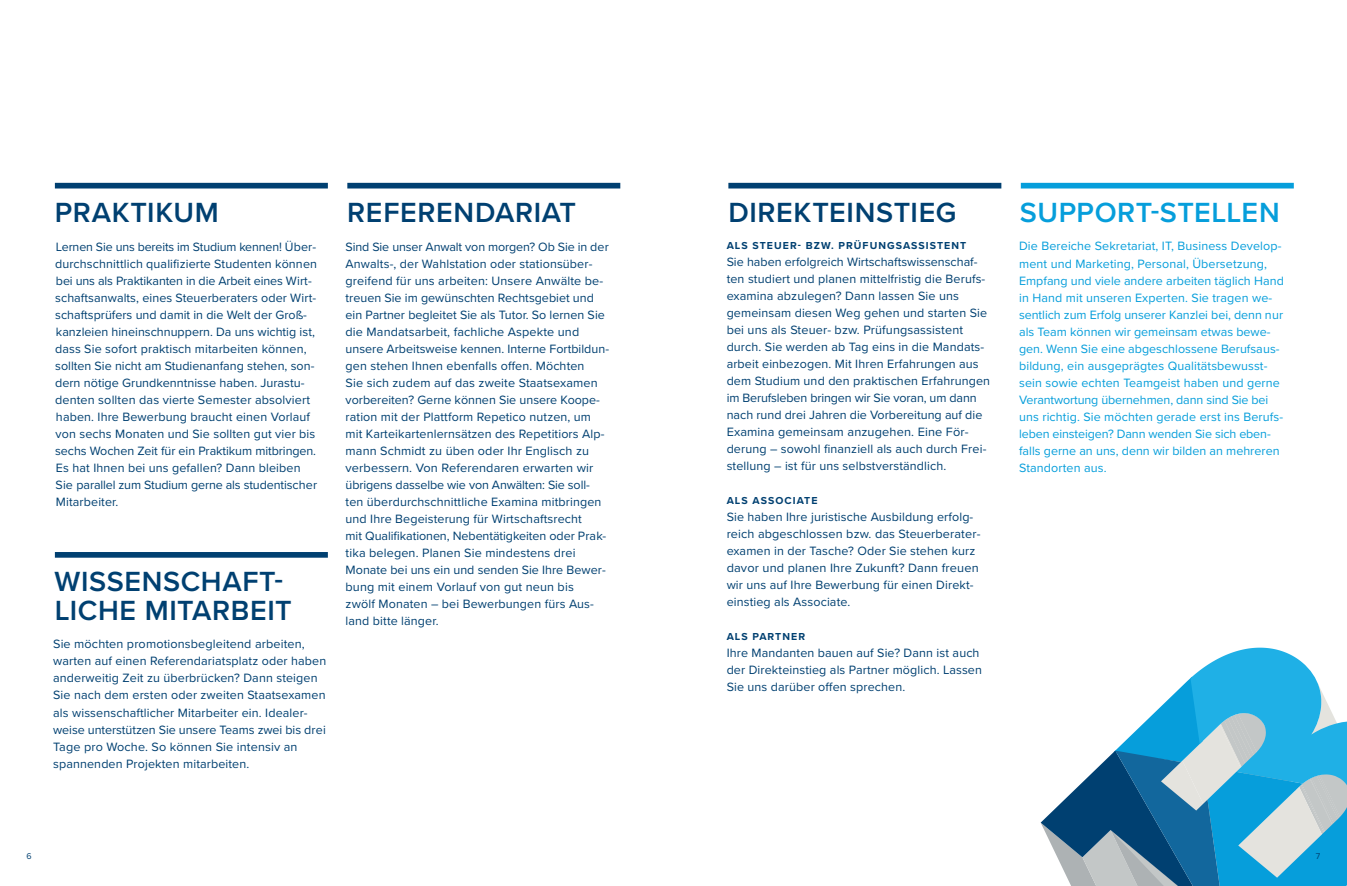
<style>
.page{position:relative;width:1347px;height:886px;background:#fff}
.page>*{position:absolute;margin:0;border:0;box-sizing:border-box;transform-origin:0 0}
.H2_Proxima_Nova_23pt{font:600 28.75px/28.8px "Proxima Nova";letter-spacing:.02em;color:#004071}
.t1{font:600 28.75px "Proxima Nova";letter-spacing:.015em;color:#069edb}
.Fließtext_Proxima_No{font:12.5px/17px "Proxima Nova";letter-spacing:.01em;color:#004071}
.Fließtext_Proxima_No-2{font:12.5px/17px "Proxima Nova";letter-spacing:.01em;color:#069edb}
.t2{font:700 10.5px "Proxima Nova";letter-spacing:.1em;color:#004071}
.t3{font:8.75px "Proxima Nova";color:#004071}
</style>
<div class="page">
<div style="left:347px;top:183px;width:273px;height:5px;background:#004071"></div>
<div style="left:55px;top:183px;width:273px;height:5px;background:#004071"></div>
<div style="left:55px;top:552px;width:273px;height:6px;background:#004071"></div>
<div style="left:728px;top:183px;width:273px;height:5px;background:#004071"></div>
<div style="left:1020px;top:183px;width:273px;height:5px;background:#069edb"></div>
<svg style="left:1040px;top:648px;width:307px;height:238px"></svg>
<p class="H2_Proxima_Nova_23pt" style="left:55px;top:197px;width:166px">PRAKTIKUM</p>
<p class="H2_Proxima_Nova_23pt" style="left:347px;top:197px;width:230px">REFERENDARIAT</p>
<p class="Fließtext_Proxima_No" style="left:55px;top:237px;width:264px">Lernen Sie uns bereits im Studium kennen! Über&shy;durchschnittlich qualifizierte Studenten können bei uns als Praktikanten in die Arbeit eines Wirt&shy;schaftsanwalts, eines Steuerberaters oder Wirt&shy;schaftsprüfers und damit in die Welt der Groß&shy;kanzleien hineinschnuppern. Da uns wichtig ist, dass Sie sofort praktisch mitarbeiten können, sollten Sie nicht am Studienanfang stehen, son&shy;dern nötige Grundkenntnisse haben. Jurastu&shy;denten sollten das vierte Semester absolviert haben. Ihre Bewerbung braucht einen Vorlauf von sechs Monaten und Sie sollten gut vier bis sechs Wochen Zeit für ein Praktikum mitbringen.<br>Es hat Ihnen bei uns gefallen? Dann bleiben Sie parallel zum Studium gerne als studentischer Mitarbeiter.</p>
<p class="H2_Proxima_Nova_23pt" style="left:55px;top:566px;width:239px">WISSENSCHAFT-<br>LICHE MITARBEIT</p>
<p class="Fließtext_Proxima_No" style="left:53px;top:635px;width:274px">Sie möchten promotionsbegleitend arbeiten, warten auf einen Referendariatsplatz oder haben anderweitig Zeit zu überbrücken? Dann steigen Sie nach dem ersten oder zweiten Staatsexamen als wissenschaftlicher Mitarbeiter ein. Idealer&shy;weise unterstützen Sie unsere Teams zwei bis drei Tage pro Woche. So können Sie intensiv an spannenden Projekten mitarbeiten.</p>
<p class="Fließtext_Proxima_No" style="left:345px;top:237px;width:265px">Sind Sie unser Anwalt von morgen? Ob Sie in der Anwalts-, der Wahlstation oder stationsüber&shy;greifend für uns arbeiten: Unsere Anwälte be&shy;treuen Sie im gewünschten Rechtsgebiet und ein Partner begleitet Sie als Tutor. So lernen Sie die Mandatsarbeit, fachliche Aspekte und unsere Arbeitsweise kennen. Interne Fortbildun&shy;gen stehen Ihnen ebenfalls offen. Möchten<br>Sie sich zudem auf das zweite Staatsexamen vorbereiten? Gerne können Sie unsere Koope&shy;ration mit der Plattform Repetico nutzen, um mit Karteikartenlernsätzen des Repetitiors Alp&shy;mann Schmidt zu üben oder Ihr Englisch zu verbessern. Von Referendaren erwarten wir übrigens dasselbe wie von Anwälten: Sie soll&shy;ten überdurchschnittliche Examina mitbringen und Ihre Begeisterung für Wirtschaftsrecht<br>mit Qualifikationen, Nebentätigkeiten oder Prak&shy;tika belegen. Planen Sie mindestens drei Monate bei uns ein und senden Sie Ihre Bewer&shy;bung mit einem Vorlauf von gut neun bis<br>zwölf Monaten – bei Bewerbungen fürs Aus&shy;land bitte länger.</p>
<p class="H2_Proxima_Nova_23pt" style="left:728px;top:197px;width:229px">DIREKTEINSTIEG</p>
<h3 class="t2" style="left:726px;top:238px;width:241px">ALS STEUER- BZW. PRÜFUNGSASSISTENT</h3>
<p class="Fließtext_Proxima_No" style="left:726px;top:253px;width:265px">Sie haben erfolgreich Wirtschaftswissenschaf&shy;ten studiert und planen mittelfristig die Berufs&shy;examina abzulegen? Dann lassen Sie uns gemeinsam diesen Weg gehen und starten Sie bei uns als Steuer- bzw. Prüfungsassistent durch. Sie werden ab Tag eins in die Mandats&shy;arbeit einbezogen. Mit Ihren Erfahrungen aus dem Studium und den praktischen Erfahrungen im Berufsleben bringen wir Sie voran, um dann nach rund drei Jahren die Vorbereitung auf die Examina gemeinsam anzugehen. Eine För&shy;derung – sowohl finanziell als auch durch Frei&shy;stellung – ist für uns selbstverständlich.</p>
<h3 class="t2" style="left:726px;top:493px;width:92px">ALS ASSOCIATE</h3>
<p class="Fließtext_Proxima_No" style="left:726px;top:508px;width:255px">Sie haben Ihre juristische Ausbildung erfolg&shy;reich abgeschlossen bzw. das Steuerberater&shy;examen in der Tasche? Oder Sie stehen kurz davor und planen Ihre Zukunft? Dann freuen wir uns auf Ihre Bewerbung für einen Direkt&shy;einstieg als Associate.</p>
<h3 class="t2" style="left:726px;top:629px;width:80px">ALS PARTNER</h3>
<p class="Fließtext_Proxima_No" style="left:726px;top:644px;width:257px">Ihre Mandanten bauen auf Sie? Dann ist auch der Direkteinstieg als Partner möglich. Lassen<br>Sie uns darüber offen sprechen.</p>
<p class="t1" style="left:1019px;top:191px;width:261px">SUPPORT-STELLEN</p>
<p class="Fließtext_Proxima_No-2" style="left:1019px;top:237px;width:266px">Die Bereiche Sekretariat, IT, Business Develop&shy;ment und Marketing, Personal, Übersetzung, Empfang und viele andere arbeiten täglich Hand in Hand mit unseren Experten. Sie tragen we&shy;sentlich zum Erfolg unserer Kanzlei bei, denn nur als Team können wir gemeinsam etwas bewe&shy;gen. Wenn Sie eine abgeschlossene Berufsaus&shy;bildung, ein ausgeprägtes Qualitätsbewusst&shy;sein sowie echten Teamgeist haben und gerne Verantwortung übernehmen, dann sind Sie bei uns richtig. Sie möchten gerade erst ins Berufs&shy;leben einsteigen? Dann wenden Sie sich eben&shy;falls gerne an uns, denn wir bilden an mehreren Standorten aus.</p>
<p class="t3" style="left:27px;top:850px;width:7px">6</p>
<p class="t3" style="left:1315px;top:850px;width:6px">7</p>
</div>
